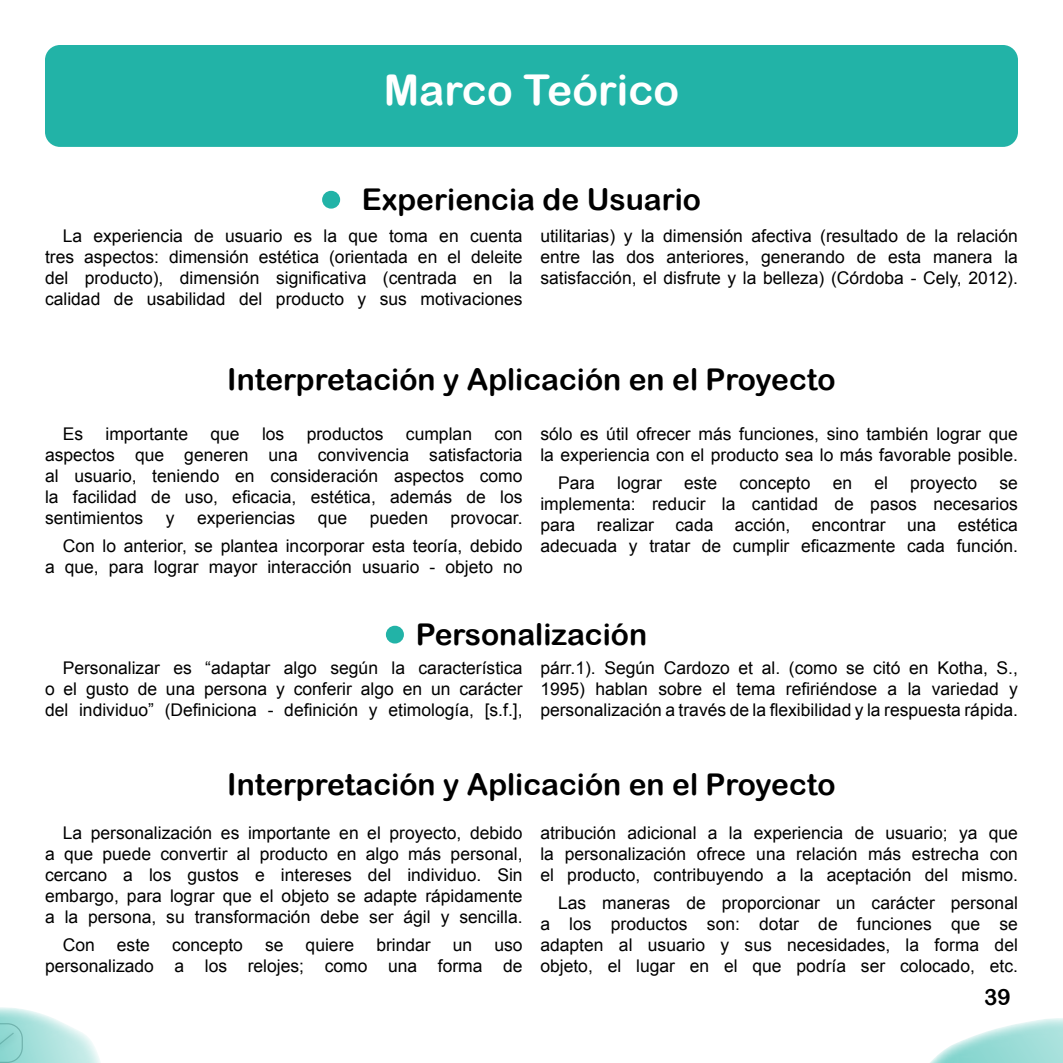
<style>
.page{position:relative;width:1063px;height:1063px;background:#fff}
.page>*{position:absolute;margin:0;border:0;box-sizing:border-box;transform-origin:0 0}
.t1{font:42.5px "Arial Rounded MT Bold";color:#fff}
.t2{font:30px "Arial Rounded MT Bold";color:#000}
.t3{font:22.5px "Arial Rounded MT Bold";color:#000}
.t4{font:17.5px/21px "Arial";color:#000;text-align:justify}
</style>
<div class="page">
<div style="left:45px;top:45px;width:973px;height:102px;background:#22b3a7;border-radius:15px"></div>
<div style="left:322px;top:191px;width:18px;height:18px;background:#22b3a7;border-radius:9px"></div>
<div style="left:386px;top:626px;width:18px;height:18px;background:#22b3a7;border-radius:9px"></div>
<svg style="left:930px;top:1018px;width:133px;height:45px"></svg>
<svg style="left:0;top:1007px;width:101px;height:56px"></svg>
<h1 class="t1" style="left:384px;top:65px;width:297px">Marco Teórico</h1>
<h2 class="t2" style="left:362px;top:182px;width:341px">Experiencia de Usuario</h2>
<p class="t4" style="left:45px;top:226px;width:479px;text-indent:18px">La experiencia de usuario es la que toma en cuenta tres aspectos: dimensión estética (orientada en el deleite del producto), dimensión significativa (centrada en la calidad de usabilidad del producto y sus motivaciones</p>
<p class="t4" style="left:540px;top:226px;width:479px">utilitarias) y la dimensión afectiva (resultado de la relación entre las dos anteriores, generando de esta manera la satisfacción, el disfrute y la belleza) (Córdoba - Cely, 2012).</p>
<h2 class="t2" style="left:227px;top:362px;width:610px">Interpretación y Aplicación en el Proyecto</h2>
<p class="t4" style="left:63px;top:423px;width:22px">Es</p>
<p class="t4" style="left:105px;top:423px;width:84px">importante</p>
<p class="t4" style="left:210px;top:423px;width:31px">que</p>
<p class="t4" style="left:262px;top:423px;width:24px">los</p>
<p class="t4" style="left:307px;top:423px;width:78px">productos</p>
<p class="t4" style="left:406px;top:423px;width:68px">cumplan</p>
<p class="t4" style="left:45px;top:423px;width:479px;text-indent:449px">con aspectos que generen una convivencia satisfactoria al usuario, teniendo en consideración aspectos como la facilidad de uso, eficacia, estética, además de los sentimientos</p>
<p class="t4" style="left:166px;top:507px;width:10px">y</p>
<p class="t4" style="left:197px;top:507px;width:100px">experiencias</p>
<p class="t4" style="left:318px;top:507px;width:31px">que</p>
<p class="t4" style="left:370px;top:507px;width:60px">pueden</p>
<p class="t4" style="left:63px;top:504px;width:461px;line-height:28.1px;text-align:right">provocar.<br>Con lo anterior, se plantea incorporar esta teoría, debido</p>
<p class="t4" style="left:45px;top:556px;width:479px">a que, para lograr mayor interacción usuario - objeto no</p>
<p class="t4" style="left:540px;top:423px;width:479px">sólo es útil ofrecer más funciones, sino también lograr que la experiencia con el producto sea lo más favorable posible.</p>
<p class="t4" style="left:558px;top:472px;width:38px">Para</p>
<p class="t4" style="left:617px;top:472px;width:46px">lograr</p>
<p class="t4" style="left:684px;top:472px;width:35px">este</p>
<p class="t4" style="left:739px;top:472px;width:73px">concepto</p>
<p class="t4" style="left:833px;top:472px;width:21px">en</p>
<p class="t4" style="left:874px;top:472px;width:15px">el</p>
<p class="t4" style="left:910px;top:472px;width:69px">proyecto</p>
<p class="t4" style="left:540px;top:472px;width:479px;text-indent:459px">se implementa: reducir la cantidad de pasos necesarios para realizar cada acción, encontrar una estética adecuada y tratar de cumplir eficazmente cada función.</p>
<h2 class="t2" style="left:416px;top:617px;width:233px">Personalización</h2>
<p class="t4" style="left:45px;top:657px;width:479px;text-indent:18px">Personalizar es “adaptar algo según la característica o el gusto de una persona y conferir algo en un carácter del individuo” (Definiciona - definición y etimología, [s.f.],</p>
<p class="t4" style="left:540px;top:657px;width:479px">párr.1). Según Cardozo et al. (como se citó en Kotha, S., 1995) hablan sobre el tema refiriéndose a la variedad y personalización a través de la flexibilidad y la respuesta rápida.</p>
<h2 class="t2" style="left:227px;top:767px;width:610px">Interpretación y Aplicación en el Proyecto</h2>
<p class="t4" style="left:45px;top:823px;width:479px;text-indent:18px">La personalización es importante en el proyecto, debido a que puede convertir al producto en algo más personal, cercano a los gustos e intereses del individuo. Sin embargo, para lograr que el objeto se adapte rápidamente a la persona, su transformación debe ser ágil y sencilla.</p>
<p class="t4" style="left:63px;top:935px;width:34px">Con</p>
<p class="t4" style="left:117px;top:935px;width:35px">este</p>
<p class="t4" style="left:172px;top:935px;width:73px">concepto</p>
<p class="t4" style="left:265px;top:935px;width:20px">se</p>
<p class="t4" style="left:306px;top:935px;width:50px">quiere</p>
<p class="t4" style="left:376px;top:935px;width:56px">brindar</p>
<p class="t4" style="left:453px;top:935px;width:21px">un</p>
<p class="t4" style="left:45px;top:935px;width:479px;text-align:right">uso<br>personalizado a los relojes; como una forma de</p>
<p class="t4" style="left:540px;top:823px;width:479px">atribución adicional a la experiencia de usuario; ya que la personalización ofrece una relación más estrecha con el producto, contribuyendo a la aceptación del mismo.</p>
<p class="t4" style="left:540px;top:893px;width:479px;text-indent:18px">Las maneras de proporcionar un carácter personal a los productos son: dotar de funciones que se adapten al usuario y sus necesidades, la forma del objeto, el lugar en el que podría ser colocado, etc.</p>
<p class="t3" style="left:984px;top:984px;width:28px">39</p>
</div>
